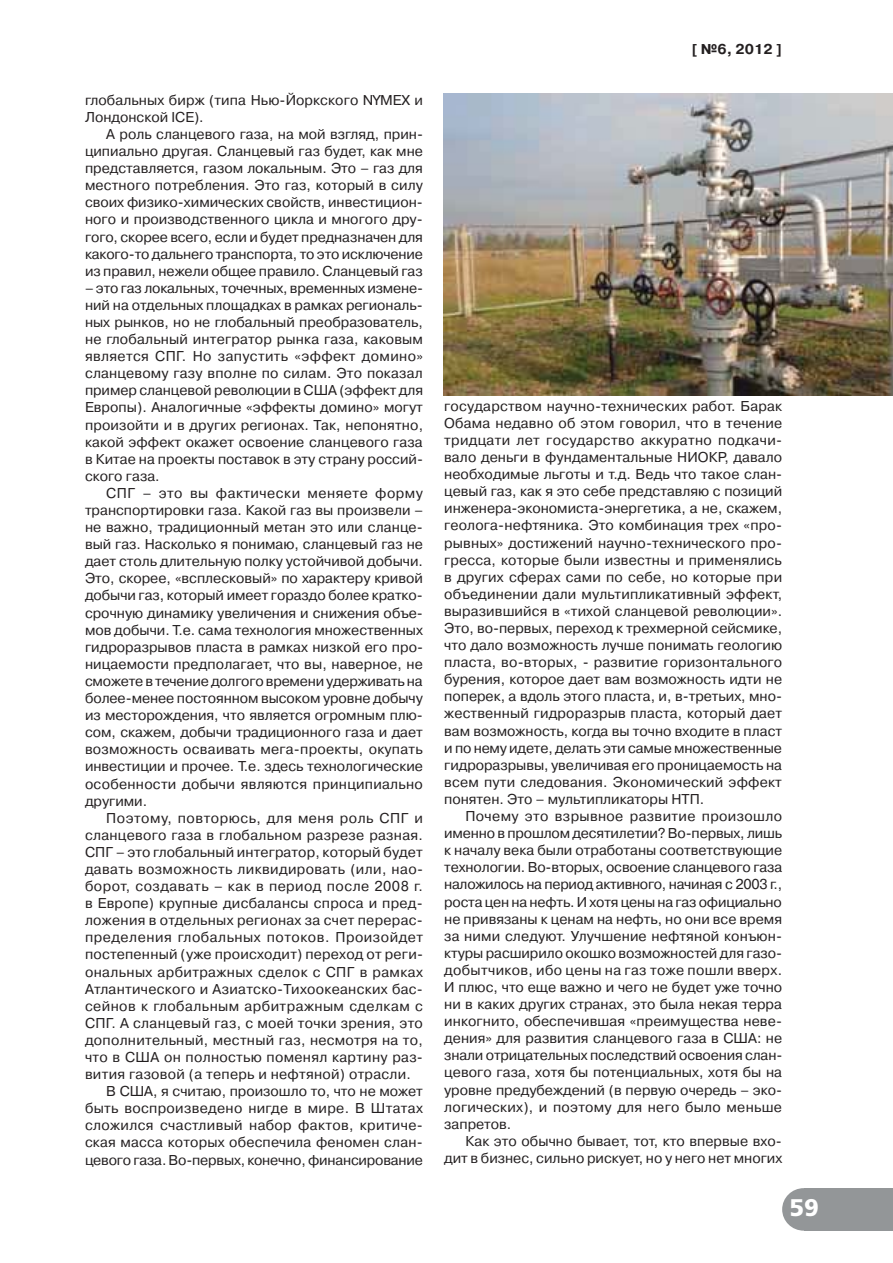
<style>
.page{position:relative;width:893px;height:1263px;background:#fff}
.page>*{position:absolute;margin:0;border:0;box-sizing:border-box;transform-origin:0 0}
.t1{font:24px "Free Set Bold C";color:#fff}
.t2{font:14.25px/17.1px "Pragmatica C";letter-spacing:.02em;color:#231f20;text-align:justify}
.t3{font:14.25px/17.1px "Pragmatica C";color:#231f20;text-align:right}
.t4{font:14.25px "Pragmatica C";letter-spacing:-.015em;color:#231f20}
.t5{font:700 14.25px "Pragmatica C";color:#231f20}
</style>
<div class="page">
<div style="left:782px;top:1188px;width:43px;height:43px;background:#939698;border-radius:50%"></div>
<div style="left:804px;top:1188px;width:89px;height:43px;background:#939698"></div>
<img style="left:443px;top:94px;width:450px;height:301px">
<p class="t2" style="left:85px;top:93px;width:339px">глобальных бирж (типа Нью-Йоркского NYMEX и<br>Лондонской ICE).</p>
<p class="t2" style="left:85px;top:127px;width:340px;text-indent:21px">А роль сланцевого газа, на мой взгляд, прин&shy;ципиально другая. Сланцевый газ будет, как мне представляется, газом локальным. Это – газ для местного потребления. Это газ, который в силу своих физико-химических свойств, инвестицион&shy;ного и производственного цикла и многого дру&shy;гого, скорее всего, если и будет предназначен для какого-то дальнего транспорта, то это исключение из правил, нежели общее правило. Сланцевый газ</p>
<p class="t2" style="left:85px;top:281px;width:340px">– это газ локальных, точечных, временных измене&shy;ний на отдельных площадках в рамках региональ&shy;ных рынков, но не глобальный преобразователь, не глобальный интегратор рынка газа, каковым является СПГ. Но запустить «эффект домино» сланцевому газу вполне по силам. Это показал пример сланцевой революции в США (эффект для Европы). Аналогичные «эффекты домино» могут произойти и в других регионах. Так, непонятно, какой эффект окажет освоение сланцевого газа в Китае на проекты поставок в эту страну россий&shy;ского газа.</p>
<p class="t2" style="left:85px;top:486px;width:340px;text-indent:21px">СПГ – это вы фактически меняете форму транспортировки газа. Какой газ вы произвели – не важно, традиционный метан это или сланце&shy;вый газ. Насколько я понимаю, сланцевый газ не дает столь длительную полку устойчивой добычи.<br>Это, скорее, «всплесковый» по характеру кривой добычи газ, который имеет гораздо более кратко&shy;срочную динамику увеличения и снижения объе&shy;мов добычи. Т.е. сама технология множественных гидроразрывов пласта в рамках низкой его про&shy;ницаемости предполагает, что вы, наверное, не сможете в течение долгого времени удерживать на более-менее постоянном высоком уровне добычу из месторождения, что является огромным плю&shy;сом, скажем, добычи традиционного газа и дает возможность осваивать мега-проекты, окупать инвестиции и прочее. Т.е. здесь технологические особенности добычи являются принципиально другими.</p>
<p class="t2" style="left:106px;top:811px;width:318px">Поэтому, повторюсь, для меня роль СПГ и</p>
<p class="t2" style="left:85px;top:828px;width:339px">сланцевого газа в глобальном разрезе разная.</p>
<p class="t2" style="left:85px;top:845px;width:339px">СПГ – это глобальный интегратор, который будет</p>
<p class="t2" style="left:85px;top:862px;width:340px">давать возможность ликвидировать (или, нао-</p>
<p class="t2" style="left:85px;top:879px;width:339px">борот, создавать – как в период после 2008 г.</p>
<p class="t2" style="left:85px;top:896px;width:339px">в Европе) крупные дисбалансы спроса и пред-</p>
<p class="t2" style="left:85px;top:913px;width:339px">ложения в отдельных регионах за счет перерас-</p>
<p class="t2" style="left:85px;top:930px;width:340px">пределения глобальных потоков. Произойдет</p>
<p class="t2" style="left:85px;top:947px;width:339px">постепенный (уже происходит) переход от реги-</p>
<p class="t2" style="left:85px;top:964px;width:339px">ональных арбитражных сделок с СПГ в рамках</p>
<p class="t2" style="left:85px;top:982px;width:339px">Атлантического и Азиатско-Тихоокеанских бас-</p>
<p class="t2" style="left:85px;top:999px;width:339px">сейнов к глобальным арбитражным сделкам с</p>
<p class="t2" style="left:85px;top:1016px;width:339px">СПГ. А сланцевый газ, с моей точки зрения, это</p>
<p class="t2" style="left:85px;top:1033px;width:339px">дополнительный, местный газ, несмотря на то,</p>
<p class="t2" style="left:85px;top:1050px;width:339px">что в США он полностью поменял картину раз-</p>
<p class="t2" style="left:85px;top:1067px;width:328px">вития газовой (а теперь и нефтяной) отрасли.</p>
<p class="t3" style="left:106px;top:1084px;width:318px">В США, я считаю, произошло то, что не может</p>
<p class="t2" style="left:85px;top:1101px;width:339px">быть воспроизведено нигде в мире. В Штатах</p>
<p class="t2" style="left:85px;top:1118px;width:339px">сложился счастливый набор фактов, критиче-</p>
<p class="t2" style="left:85px;top:1135px;width:339px">ская масса которых обеспечила феномен слан-</p>
<p class="t4" style="left:85px;top:1154px;width:339px">цевого газа. Во-первых, конечно, финансирование</p>
<p class="t5" style="left:691px;top:41px;width:92px">[ №6, 2012 ]</p>
<p class="t2" style="left:444px;top:399px;width:340px">государством научно-технических работ. Барак Обама недавно об этом говорил, что в течение тридцати лет государство аккуратно подкачи&shy;вало деньги в фундаментальные НИОКР, давало необходимые льготы и т.д. Ведь что такое слан&shy;цевый газ, как я это себе представляю с позиций инженера-экономиста-энергетика, а не, скажем, геолога-нефтяника. Это комбинация трех «про&shy;рывных» достижений научно-технического про&shy;гресса, которые были известны и применялись в других сферах сами по себе, но которые при объединении дали мультипликативный эффект, выразившийся в «тихой сланцевой революции».<br>Это, во-первых, переход к трехмерной сейсмике, что дало возможность лучше понимать геологию пласта, во-вторых, - развитие горизонтального бурения, которое дает вам возможность идти не поперек, а вдоль этого пласта, и, в-третьих, мно&shy;жественный гидроразрыв пласта, который дает вам возможность, когда вы точно входите в пласт и по нему идете, делать эти самые множественные гидроразрывы, увеличивая его проницаемость на всем пути следования. Экономический эффект понятен. Это – мультипликаторы НТП.</p>
<p class="t2" style="left:444px;top:809px;width:340px;text-indent:21px">Почему это взрывное развитие произошло именно в прошлом десятилетии? Во-первых, лишь к началу века были отработаны соответствующие технологии. Во-вторых, освоение сланцевого газа наложилось на период активного, начиная с 2003 г., роста цен на нефть. И хотя цены на газ официально не привязаны к ценам на нефть, но они все время за ними следуют. Улучшение нефтяной конъюн&shy;ктуры расширило окошко возможностей для газо&shy;добытчиков, ибо цены на газ тоже пошли вверх.<br>И плюс, что еще важно и чего не будет уже точно ни в каких других странах, это была некая терра инкогнито, обеспечившая «преимущества неве&shy;дения» для развития сланцевого газа в США: не знали отрицательных последствий освоения слан&shy;цевого газа, хотя бы потенциальных, хотя бы на уровне предубеждений (в первую очередь – эко&shy;логических), и поэтому для него было меньше запретов.</p>
<p class="t3" style="left:444px;top:1134px;width:339px">Как это обычно бывает, тот, кто впервые вхо&shy;дит в бизнес, сильно рискует, но у него нет многих</p>
<h1 class="t1" style="left:789px;top:1194px;width:31px">59</h1>
</div>
